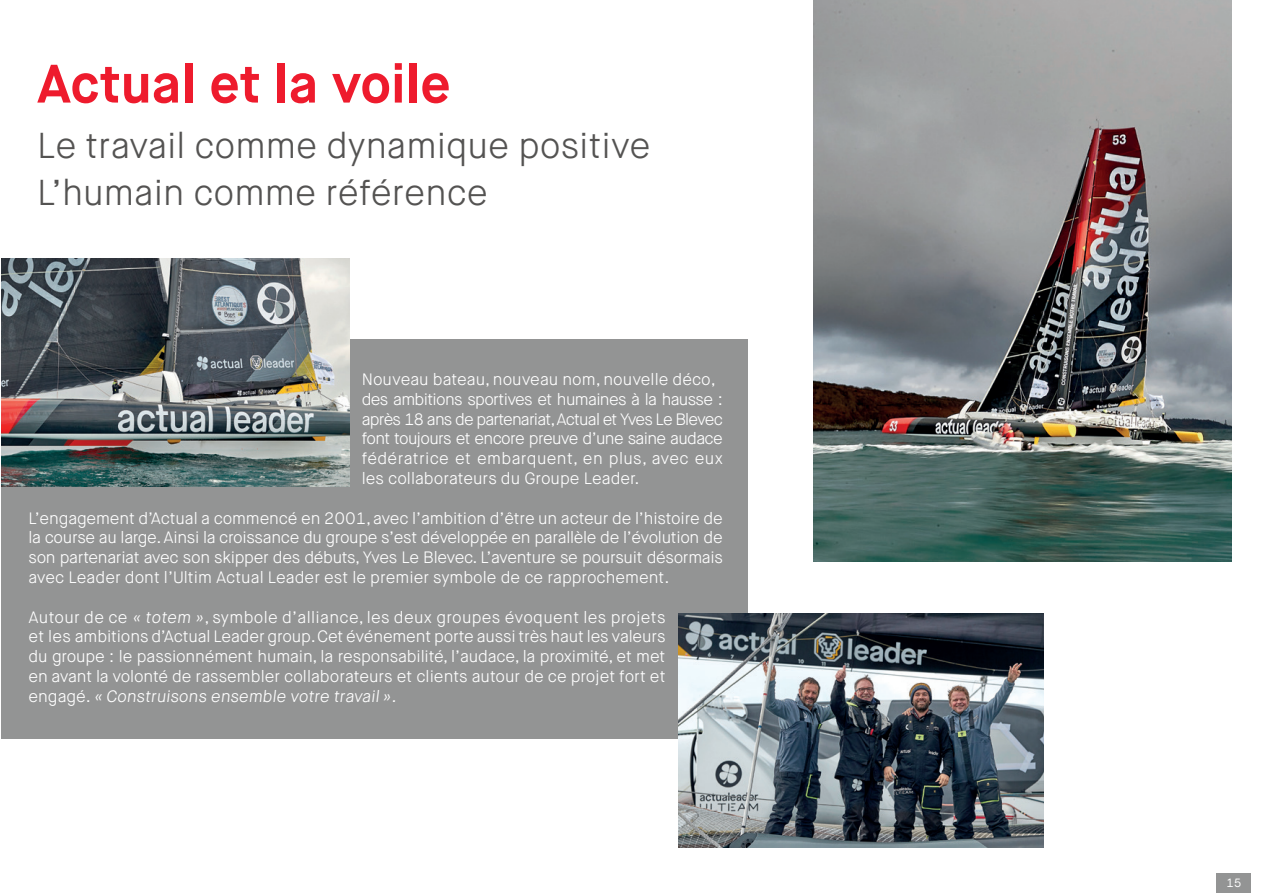
<style>
.page{position:relative;width:1263px;height:893px;background:#fff}
.page>*{position:absolute;margin:0;border:0;box-sizing:border-box;transform-origin:0 0}
.t1{font:700 54px "Maison Neue";color:#ee1b2d}
.t2{font:300 36px/46.5px "Maison Neue";color:#545352}
.t3{font:300 16.5px/19.8px "Maison Neue";color:#fff;text-align:justify}
.t4{font:300 16.5px "Maison Neue";letter-spacing:.02em;color:#fff}
.t5{font:300 16.5px/19.8px "Maison Neue";letter-spacing:-.05em;color:#fff}
.t6{font:300 16.5px "Maison Neue";letter-spacing:-.04em;color:#fff}
.t7{font:12px "Maison Neue";color:#fff}
</style>
<div class="page">
<div style="left:1217px;top:873px;width:34px;height:20px;background:#939494"></div>
<div style="left:2px;top:340px;width:746px;height:399px;background:#939494"></div>
<img style="left:813px;top:0;width:419px;height:562px">
<img style="left:2px;top:258px;width:347px;height:228px">
<img style="left:678px;top:613px;width:366px;height:235px">
<p class="t1" style="left:37px;top:50px;width:415px">Actual et la voile</p>
<p class="t2" style="left:37px;top:123px;width:615px">Le travail comme dynamique positive<br>L’humain comme référence</p>
<p class="t3" style="left:362px;top:370px;width:356px">Nouveau bateau, nouveau nom, nouvelle déco,</p>
<p class="t5" style="left:362px;top:389px;width:363px">des ambitions sportives et humaines à la hausse : après 18 ans de partenariat, Actual et Yves Le Blevec</p>
<p class="t6" style="left:362px;top:428px;width:363px">font toujours et encore preuve d’une saine audace</p>
<p class="t4" style="left:362px;top:448px;width:363px">fédératrice et embarquent, en plus, avec eux</p>
<p class="t3" style="left:362px;top:469px;width:279px">les collaborateurs du Groupe Leader.</p>
<p class="t3" style="left:29px;top:508px;width:696px">L’engagement d’Actual a commencé en 2001, avec l’ambition d’être un acteur de l’histoire de la course au large. Ainsi la croissance du groupe s’est développée en parallèle de l’évolution de son partenariat avec son skipper des débuts, Yves Le Blevec. L’aventure se poursuit désormais avec Leader dont l’Ultim Actual Leader est le premier symbole de ce rapprochement.</p>
<p class="t4" style="left:29px;top:607px;width:638px">Autour de ce « totem », symbole d’alliance, les deux groupes évoquent les projets</p>
<p class="t3" style="left:29px;top:627px;width:638px">et les ambitions d’Actual Leader group. Cet événement porte aussi très haut les valeurs du groupe : le passionnément humain, la responsabilité, l’audace, la proximité, et met en avant la volonté de rassembler collaborateurs et clients autour de ce projet fort et e n g a g é. « Construisons ensemble votre travail».</p>
<p class="t7" style="left:1226px;top:876px;width:17px">15</p>
</div>
